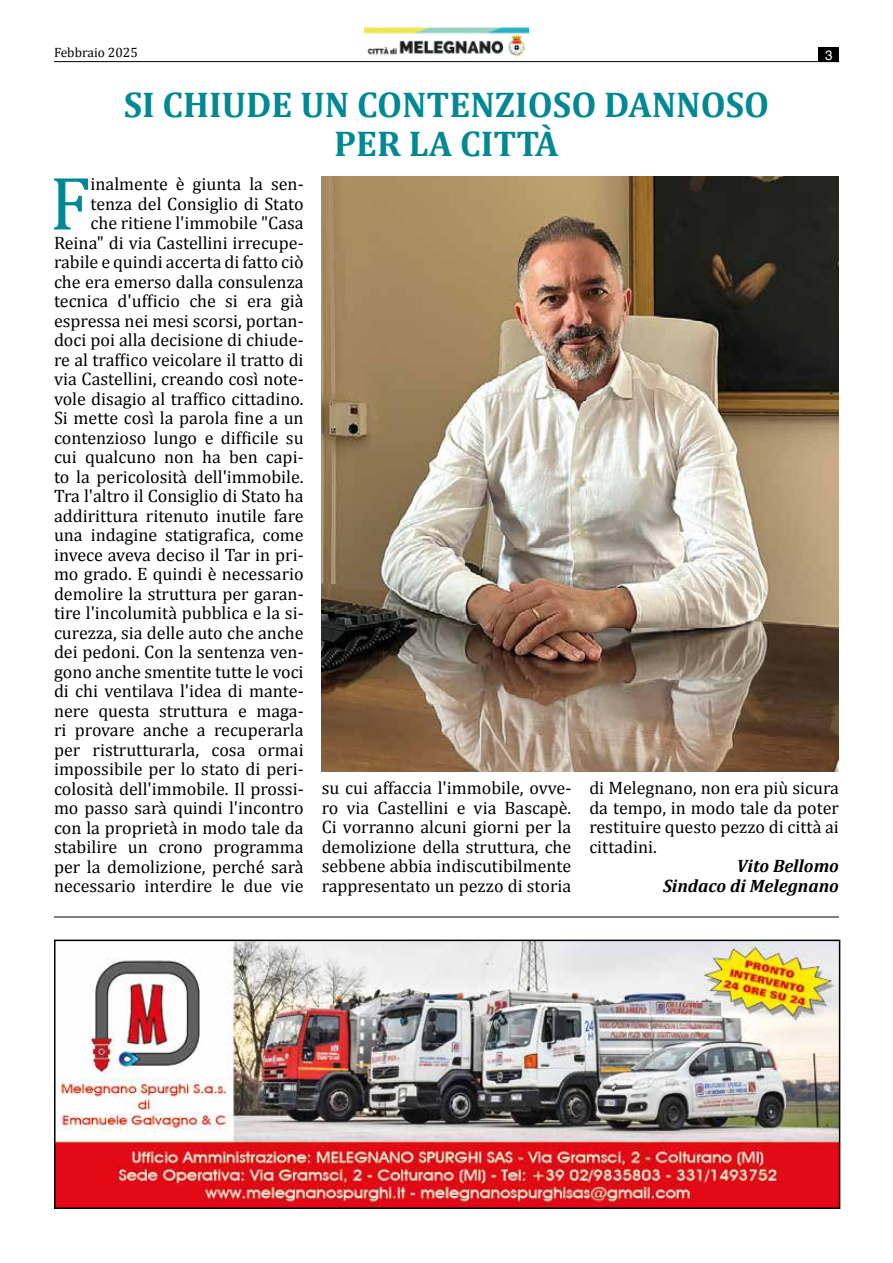
<style>
.page{position:relative;width:893px;height:1263px;background:#fff}
.page>*{position:absolute;margin:0;border:0;box-sizing:border-box;transform-origin:0 0}
.t1{font:76.5px "Cambria";color:#008893}
.t2{font:700 36px/39px "Cambria";color:#008893;text-align:center}
.t3{font:18px/19.5px "Cambria";color:#000;text-align:justify}
.t4{font:italic 700 18px/19.5px "Cambria";color:#000;text-align:right}
.t5{font:13.5px "Cambria";color:#000}
.t6{font:13.5px "Helvetica";color:#fff}
</style>
<div class="page">
<hr style="left:54px;top:61px;width:785px;height:1px;background:#000">
<div style="left:819px;top:48px;width:20px;height:14px;background:#000"></div>
<img style="left:364px;top:28px;width:164px;height:29px">
<hr style="left:54px;top:917px;width:785px;height:1px;background:#000">
<img style="left:57px;top:942px;width:780px;height:264px">
<div style="left:54px;top:939px;width:786px;height:270px;border:2px solid #000"></div>
<img style="left:322px;top:176px;width:517px;height:596px">
<p class="t5" style="left:54px;top:44px;width:85px">Febbraio 2025</p>
<p class="t6" style="left:825px;top:45px;width:9px">3</p>
<h2 class="t2" style="left:124px;top:84px;width:647px">SI CHIUDE UN CONTENZIOSO DANNOSO<br>PER LA CITTÀ</h2>
<p class="t3" style="left:54px;top:175px;width:251px;text-align:right">inalmente è giunta la sen&shy;tenza del Consiglio di Stato<br>che ritiene l'immobile "Casa<br>Reina" di via Castellini irrecupe&shy;rabile e quindi accerta di fatto ciò che era emerso dalla consulenza tecnica d'ufficio che si era già espressa nei mesi scorsi, portan&shy;doci poi alla decisione di chiude&shy;re al traffico veicolare il tratto di via Castellini, creando così note&shy;vole disagio al traffico cittadino.<br>Si mette così la parola fine a un contenzioso lungo e difficile su cui qualcuno non ha ben capi&shy;to la pericolosità dell'immobile.<br>Tra l'altro il Consiglio di Stato ha addirittura ritenuto inutile fare una indagine statigrafica, come invece aveva deciso il Tar in pri&shy;mo grado. E quindi è necessario demolire la struttura per garan&shy;tire l'incolumità pubblica e la si&shy;curezza, sia delle auto che anche dei pedoni. Con la sentenza ven&shy;gono anche smentite tutte le voci di chi ventilava l'idea di mante&shy;nere questa struttura e maga&shy;ri provare anche a recuperarla per ristrutturarla, cosa ormai impossibile per lo stato di peri&shy;colosità dell'immobile. Il prossi&shy;mo passo sarà quindi l'incontro con la proprietà in modo tale da stabilire un crono programma per la demolizione, perché sarà necessario interdire le due vie</p>
<h1 class="t1" style="left:49px;top:157px;width:43px">F</h1>
<p class="t3" style="left:322px;top:778px;width:251px">su cui affaccia l'immobile, ovve&shy;ro via Castellini e via Bascapè.<br>Ci vorranno alcuni giorni per la demolizione della struttura, che sebbene abbia indiscutibilmente rappresentato un pezzo di storia</p>
<p class="t3" style="left:589px;top:778px;width:251px">di Melegnano, non era più sicura da tempo, in modo tale da poter restituire questo pezzo di città ai cittadini.</p>
<p class="t4" style="left:663px;top:855px;width:177px">Vito Bellomo<br>Sindaco di Melegnano</p>
</div>
